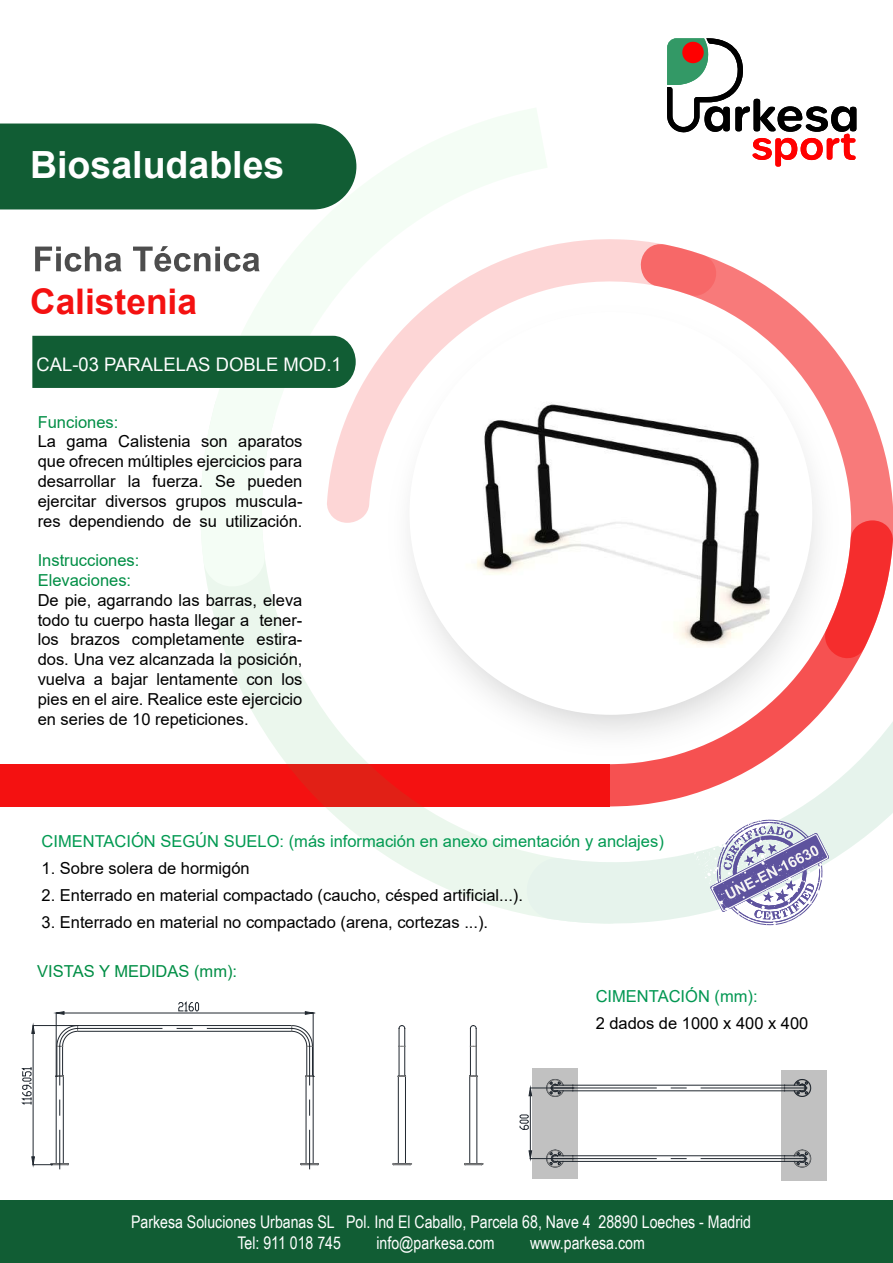
<style>
.page{position:relative;width:893px;height:1263px;background:#fff}
.page>*{position:absolute;margin:0;border:0;box-sizing:border-box;transform-origin:0 0}
.t1{font:700 37.5px "Arial";color:#fff}
.t2{font:700 35.4px "Arial";color:#f41111}
.t3{font:18.75px "Arial Narrow";color:#fff;scale:1.2 1}
.t4{font:17.4px/21.6px "Arial Narrow";color:#fff}
.t5{font:16.5px/19.8px "Arial";color:#000;text-align:justify}
.t6{font:16.5px "Arial";color:#029a52}
.t7{font:16.5px/19.8px "Arial";color:#008e45}
.t8{font:16.5px "Arial";color:#029752}
</style>
<div class="page">
<div style="left:531px;top:1068px;width:46px;height:110px;background:#c1c1c1"></div>
<div style="left:781px;top:1070px;width:45px;height:110px;background:#c1c1c1"></div>
<div style="left:0;top:1200px;width:893px;height:63px;background:#115d34"></div>
<svg style="left:548px;top:239px;width:112px;height:51px;fill:#fdd6d6"></svg>
<svg style="left:641px;top:244px;width:230px;height:167px"></svg>
<div style="left:0;top:764px;width:610px;height:42px;background:#f41111"></div>
<svg style="left:201px;top:587px;width:325px;height:327px"></svg>
<svg style="left:201px;top:108px;width:347px;height:479px"></svg>
<svg style="left:526px;top:696px;width:134px;height:228px"></svg>
<div style="left:32px;top:336px;width:324px;height:52px;background:#115d34"></div>
<svg style="left:35px;top:247px;width:87px;height:25px"></svg>
<svg style="left:133px;top:246px;width:127px;height:26px"></svg>
<div style="left:0;top:124px;width:356px;height:85px;background:#115d34"></div>
<svg style="left:660px;top:411px;width:233px;height:510px"></svg>
<img style="left:454px;top:390px;width:316px;height:258px">
<hr style="left:78px;top:1025px;width:214px;height:1px;background:#212830">
<hr style="left:78px;top:1031px;width:214px;height:1px;background:#212830">
<hr style="left:62px;top:1046px;width:1px;height:30px;background:#212830">
<hr style="left:57px;top:1046px;width:1px;height:30px;background:#212830">
<hr style="left:312px;top:1046px;width:1px;height:30px;background:#212830">
<hr style="left:306px;top:1046px;width:1px;height:30px;background:#212830">
<hr style="left:306px;top:1076px;width:1px;height:87px;background:#212830">
<hr style="left:313px;top:1076px;width:1px;height:87px;background:#212830">
<hr style="left:56px;top:1076px;width:1px;height:87px;background:#212830">
<hr style="left:63px;top:1076px;width:1px;height:87px;background:#212830">
<svg style="left:300px;top:1163px;width:19px;height:2px"></svg>
<hr style="left:33px;top:1025px;width:44px;height:1px;background:#212830">
<hr style="left:33px;top:1033px;width:1px;height:124px;background:#212830">
<svg style="left:31px;top:1023px;width:4px;height:11px"></svg>
<svg style="left:31px;top:1156px;width:38px;height:11px"></svg>
<svg style="left:22px;top:1067px;width:10px;height:37px"></svg>
<hr style="left:56px;top:1013px;width:1px;height:63px;background:#212830">
<hr style="left:313px;top:1013px;width:1px;height:63px;background:#212830">
<hr style="left:64px;top:1013px;width:241px;height:1px;background:#212830">
<svg style="left:54px;top:1011px;width:10px;height:4px"></svg>
<svg style="left:305px;top:1011px;width:10px;height:4px"></svg>
<svg style="left:178px;top:1001px;width:21px;height:11px"></svg>
<hr style="left:78px;top:1028px;width:84px;height:1px;background:#212830">
<svg style="left:177px;top:1028px;width:15px;height:1px"></svg>
<hr style="left:207px;top:1028px;width:85px;height:1px;background:#212830">
<svg style="left:57px;top:1025px;width:22px;height:22px"></svg>
<svg style="left:291px;top:1025px;width:22px;height:22px"></svg>
<hr style="left:59px;top:1130px;width:1px;height:39px;background:#212830">
<svg style="left:59px;top:1100px;width:1px;height:15px"></svg>
<hr style="left:59px;top:1046px;width:1px;height:39px;background:#212830">
<hr style="left:309px;top:1130px;width:1px;height:39px;background:#212830">
<svg style="left:309px;top:1100px;width:1px;height:15px"></svg>
<hr style="left:309px;top:1046px;width:1px;height:39px;background:#212830">
<hr style="left:476px;top:1046px;width:1px;height:30px;background:#212830">
<hr style="left:470px;top:1046px;width:1px;height:30px;background:#212830">
<hr style="left:404px;top:1046px;width:1px;height:30px;background:#212830">
<hr style="left:399px;top:1046px;width:1px;height:30px;background:#212830">
<hr style="left:398px;top:1076px;width:1px;height:87px;background:#212830">
<hr style="left:405px;top:1076px;width:1px;height:87px;background:#212830">
<hr style="left:469px;top:1076px;width:1px;height:87px;background:#212830">
<hr style="left:477px;top:1076px;width:1px;height:87px;background:#212830">
<svg style="left:393px;top:1163px;width:18px;height:2px"></svg>
<svg style="left:464px;top:1163px;width:19px;height:2px"></svg>
<svg style="left:470px;top:1025px;width:7px;height:22px"></svg>
<svg style="left:399px;top:1025px;width:6px;height:22px"></svg>
<hr style="left:573px;top:1085px;width:212px;height:1px;background:#212830">
<hr style="left:573px;top:1090px;width:212px;height:1px;background:#212830">
<hr style="left:573px;top:1155px;width:212px;height:1px;background:#212830">
<hr style="left:573px;top:1161px;width:212px;height:1px;background:#212830">
<hr style="left:530px;top:1088px;width:43px;height:1px;background:#212830">
<hr style="left:530px;top:1158px;width:43px;height:1px;background:#212830">
<hr style="left:530px;top:1096px;width:1px;height:55px;background:#212830">
<svg style="left:529px;top:1086px;width:3px;height:10px"></svg>
<svg style="left:529px;top:1150px;width:3px;height:11px"></svg>
<svg style="left:520px;top:1114px;width:9px;height:16px"></svg>
<hr style="left:573px;top:1088px;width:83px;height:1px;background:#212830">
<svg style="left:671px;top:1088px;width:15px;height:1px"></svg>
<hr style="left:701px;top:1088px;width:83px;height:1px;background:#212830">
<svg style="left:546px;top:1079px;width:28px;height:18px"></svg>
<svg style="left:784px;top:1079px;width:27px;height:18px"></svg>
<hr style="left:573px;top:1158px;width:83px;height:1px;background:#212830">
<svg style="left:671px;top:1158px;width:15px;height:1px"></svg>
<hr style="left:701px;top:1158px;width:83px;height:1px;background:#212830">
<svg style="left:546px;top:1150px;width:28px;height:17px"></svg>
<svg style="left:784px;top:1150px;width:27px;height:17px"></svg>
<svg style="left:692px;top:802px;width:153px;height:124px"></svg>
<svg style="left:667px;top:38px;width:189px;height:129px"></svg>
<div style="left:682px;top:42px;width:22px;height:21px;background:#f00;border-radius:50%"></div>
<h1 class="t1" style="left:30px;top:138px;width:256px">Biosaludables</h1>
<h2 class="t2" style="left:30px;top:277px;width:168px">Calistenia</h2>
<p class="t3" style="left:37px;top:351px;width:256px">CAL-03 PARALELAS DOBLE MOD.1</p>
<p class="t7" style="left:38px;top:412px;width:82px">Funciones:</p>
<p class="t5" style="left:38px;top:431px;width:266px">La gama Calistenia son aparatos que ofrecen múltiples ejercicios para desarrollar la fuerza. Se pueden ejercitar diversos grupos muscula&shy;res dependiendo de su utilización.</p>
<p class="t7" style="left:38px;top:550px;width:103px">Instrucciones:<br>Elevaciones:</p>
<p class="t5" style="left:38px;top:590px;width:266px">De pie, agarrando las barras, eleva todo tu cuerpo hasta llegar a tener&shy;los brazos completamente estira&shy;dos. Una vez alcanzada la posición, vuelva a bajar lentamente con los pies en el aire. Realice este ejercicio en series de 10 repeticiones.</p>
<p class="t6" style="left:42px;top:830px;width:624px">CIMENTACIÓN SEGÚN SUELO: (más información en anexo cimentación y anclajes)</p>
<p class="t5" style="left:42px;top:858px;width:210px">1. Sobre solera de hormigón</p>
<p class="t5" style="left:42px;top:885px;width:483px">2. Enterrado en material compactado (caucho, césped artificial...).</p>
<p class="t5" style="left:42px;top:912px;width:448px">3. Enterrado en material no compactado (arena, cortezas ...).</p>
<p class="t7" style="left:37px;top:961px;width:201px">VISTAS Y MEDIDAS (mm):</p>
<p class="t8" style="left:596px;top:985px;width:163px">CIMENTACIÓN (mm):</p>
<p class="t5" style="left:596px;top:1013px;width:214px">2 dados de 1000 x 400 x 400</p>
<p class="t4" style="left:237px;top:1210px;width:515px;text-indent:-106px">Parkesa Soluciones Urbanas SL Pol. Ind El Caballo, Parcela 68, Nave 4 28890 Loeches - Madrid<br>Tel: 911 018 745</p>
<p class="t4" style="left:376px;top:1231px;width:120px">info@parkesa.com</p>
<p class="t4" style="left:530px;top:1231px;width:116px">www.parkesa.com</p>
</div>
